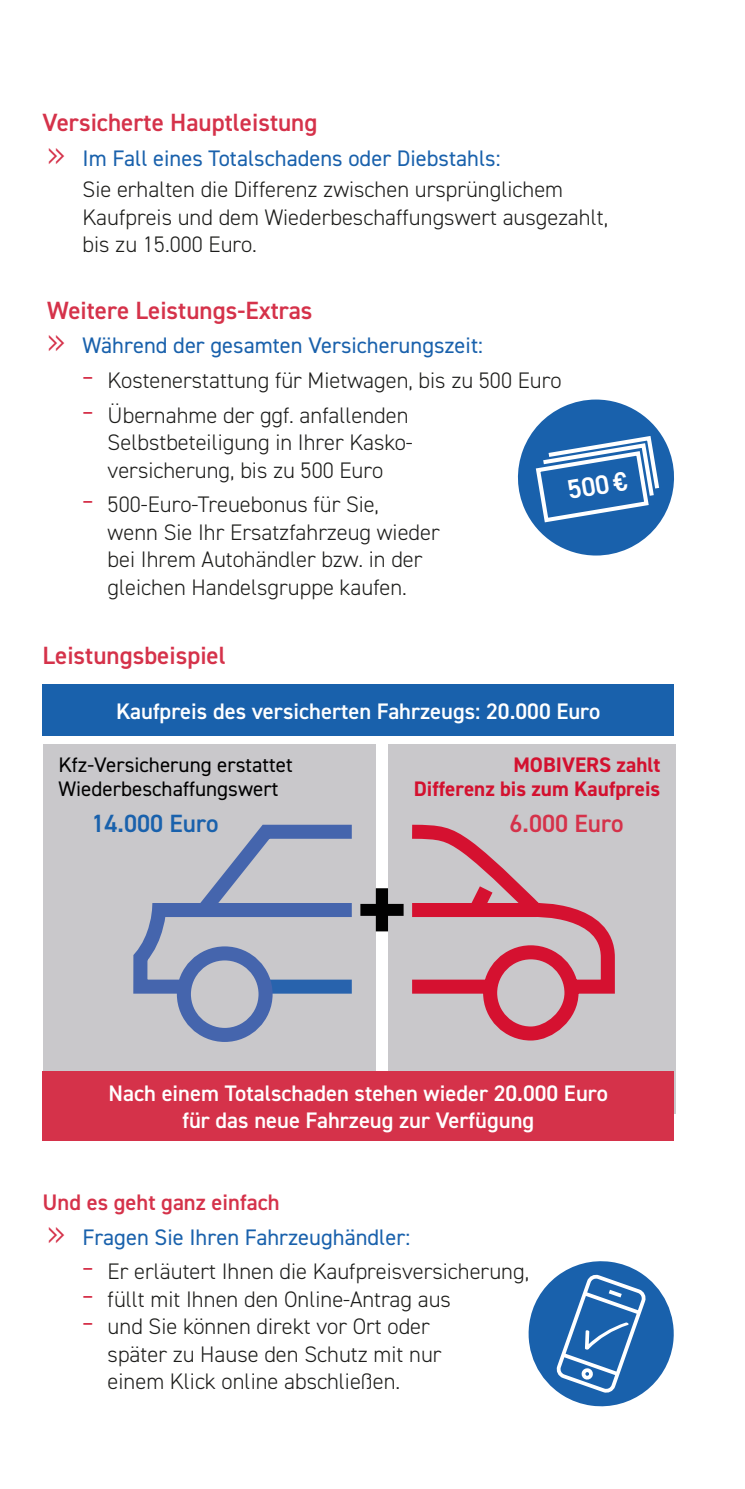
<style>
.page{position:relative;width:745px;height:1489px;background:#fff}
.page>*{position:absolute;margin:0;border:0;box-sizing:border-box;transform-origin:0 0}
.t1{font:700 110.75px "DIN2014";color:#010101}
.t2{font:600 27px "DIN2014";color:#fff}
.t3{font:600 25px "DIN2014";color:#d5324a}
.t4{font:600 25px "DIN2014";color:#1961ac}
.t5{font:300 22.5px/27.5px "DIN2014";color:#1d1d1b}
.t6{font:600 22.5px/27px "DIN2014";color:#fff;text-align:center}
.t7{font:22.5px/34.5px "DIN2014";color:#1961ac}
.t8{font:21px/23.8px "DIN2014";color:#010101}
.t9{font:700 21px/23.8px "DIN2014";color:#d3112f;text-align:right}
.s1{font-size:35px;color:#d5324a}
.s2{font-weight:400;color:#1961ac}
.s3{font-weight:300;font-size:35px;color:#d5324a}
.s4{font-weight:600;color:#d5324a}
</style>
<div class="page">
<svg style="left:517px;top:399px;width:156px;height:156px"></svg>
<div style="left:43px;top:744px;width:332px;height:369px;background:#c9c8cb"></div>
<div style="left:388px;top:744px;width:287px;height:369px;background:#c9c8cb"></div>
<svg style="left:133px;top:903px;width:37px;height:91px"></svg>
<svg style="left:412px;top:824px;width:203px;height:217px"></svg>
<svg style="left:170px;top:824px;width:182px;height:218px"></svg>
<div style="left:43px;top:1071px;width:630px;height:69px;background:#d5324a"></div>
<div style="left:43px;top:684px;width:630px;height:51px;background:#1961ac"></div>
<svg style="left:528px;top:1261px;width:146px;height:146px"></svg>
<p class="t3" style="left:43px;top:106px;width:276px">Versicherte Hauptleistung</p>
<p class="t5" style="left:83px;top:143px;width:482px;line-height:31px;text-indent:-35px"><span class="s1">»</span> <span class="s2">Im Fall eines Totalschadens oder Diebstahls:<br></span>Sie erhalten die Differenz zwischen ursprünglichem</p>
<p class="t5" style="left:83px;top:203px;width:526px">Kaufpreis und dem Wiederbeschaffungswert ausgezahlt, bis zu 15.000 Euro.</p>
<p class="t3" style="left:47px;top:293px;width:267px">Weitere Leistungs-Extras</p>
<p class="t7" style="left:47px;top:328px;width:437px"><span class="s3">»</span> Während der gesamten Versicherungszeit:</p>
<p class="t5" style="left:83px;top:366px;width:480px"><span class="s1">-</span> Kostenerstattung für Mietwagen, bis zu 500 Euro</p>
<p class="t5" style="left:108px;top:401px;width:306px;text-indent:-25px"><span class="s1">-</span> Übernahme der ggf. anfallenden<br>Selbstbeteiligung in Ihrer Kasko&shy;versicherung, bis zu 500 Euro</p>
<p class="t5" style="left:108px;top:491px;width:333px;text-indent:-25px"><span class="s1">-</span> 500-Euro-Treuebonus für Sie,<br>wenn Sie Ihr Ersatzfahrzeug wieder bei Ihrem Autohändler bzw. in der gleichen Handelsgruppe kaufen.</p>
<p class="t2" style="left:564px;top:472px;width:62px;rotate:-9deg">500 €</p>
<p class="t3" style="left:43px;top:638px;width:185px">Leistungsbeispiel</p>
<p class="t6" style="left:116px;top:697px;width:485px">Kaufpreis des versicherten Fahrzeugs: 20.000 Euro</p>
<p class="t8" style="left:58px;top:752px;width:235px">Kfz-Versicherung erstattet<br>Wiederbeschaffungswert</p>
<p class="t9" style="left:413px;top:752px;width:248px">MOBIVERS zahlt<br>Differenz bis zum Kaufpreis</p>
<p class="t4" style="left:91px;top:806px;width:128px">14.000 Euro</p>
<p class="t3" style="left:509px;top:806px;width:115px">6.000 Euro</p>
<h1 class="t1" style="left:354px;top:837px;width:61px">+</h1>
<p class="t6" style="left:108px;top:1079px;width:500px">Nach einem Totalschaden stehen wieder 20.000 Euro für das neue Fahrzeug zur Verfügung</p>
<p class="t7" style="left:43px;top:1184px;width:369px"><span class="s4">Und es geht ganz einfach<br></span><span class="s3">»</span> Fragen Sie Ihren Fahrzeughändler:</p>
<p class="t5" style="left:83px;top:1257px;width:447px"><span class="s1">-</span> Er erläutert Ihnen die Kaufpreisversicherung,</p>
<p class="t5" style="left:83px;top:1285px;width:369px"><span class="s1">-</span> füllt mit Ihnen den Online-Antrag aus</p>
<p class="t5" style="left:108px;top:1312px;width:335px;text-indent:-25px"><span class="s1">-</span> und Sie können direkt vor Ort oder später zu Hause den Schutz mit nur einem Klick online abschließen.</p>
</div>
